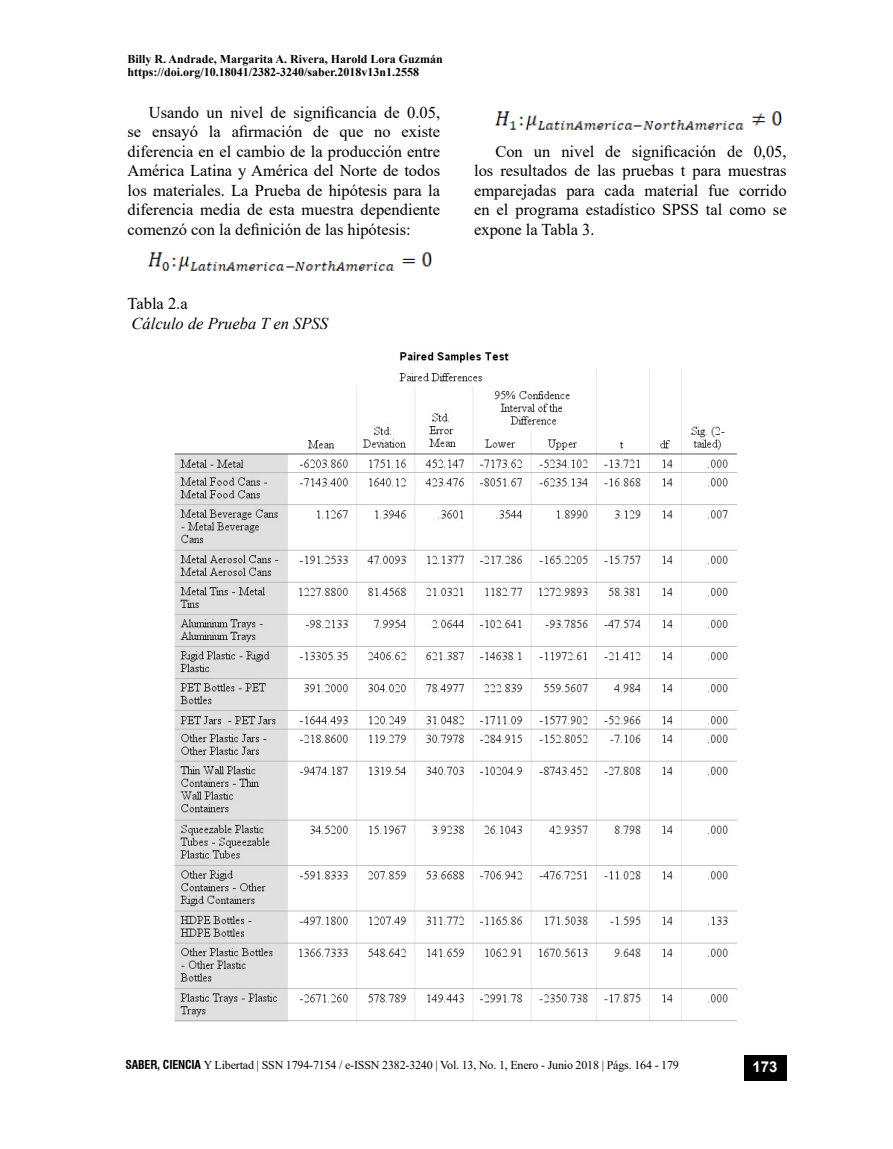
<style>
.page{position:relative;width:893px;height:1149px;background:#fff}
.page>*{position:absolute;margin:0;border:0;box-sizing:border-box;transform-origin:0 0}
.t1{font:16.5px/19.5px "Times New Roman";color:#000;text-align:justify}
.t2{font:italic 16.5px "Times New Roman";color:#000}
.t3{font:700 15px "Arial";color:#fff}
.t4{font:700 12px/13.5px "Times New Roman";color:#000}
.t5{font:12px "Times New Roman";letter-spacing:-.015em;color:#000}
.s1{font-family:"Swiss 721 BT";font-weight:700;font-stretch:condensed}
</style>
<div class="page">
<div style="left:744px;top:1054px;width:43px;height:26px;background:#000"></div>
<img style="left:149px;top:252px;width:283px;height:19px">
<img style="left:495px;top:111px;width:286px;height:19px">
<img style="left:174px;top:352px;width:563px;height:668px">
<p class="t4" style="left:128px;top:52px;width:317px">Billy R. Andrade, Margarita A. Rivera, Harold Lora Guzmán https://doi.org/10.18041/2382-3240/saber.2018v13n1.2558</p>
<p class="t1" style="left:128px;top:102px;width:314px;text-indent:21px">Usando un nivel de significancia de 0.05, se ensayó la afirmación de que no existe diferencia en el cambio de la producción entre América Latina y América del Norte de todos los materiales. La Prueba de hipótesis para la diferencia media de esta muestra dependiente comenzó con la definición de las hipótesis:</p>
<p class="t1" style="left:127px;top:293px;width:62px">Tabla 2.a</p>
<p class="t2" style="left:132px;top:312px;width:198px">Cálculo de Prueba T en SPSS</p>
<p class="t1" style="left:474px;top:141px;width:314px;text-indent:21px">Con un nivel de significación de 0,05, los resultados de las pruebas t para muestras emparejadas para cada material fue corrido en el programa estadístico SPSS tal como se expone la Tabla 3.</p>
<p class="t5" style="left:125px;top:1056px;width:555px"><span class="s1">SABER, CIENCIA</span> Y Libertad | SSN 1794-7154 / e-ISSN 2382-3240 | Vol. 13, No. 1, Enero - Junio 2018 | Págs. 164 - 179</p>
<p class="t3" style="left:752px;top:1056px;width:27px">173</p>
</div>
